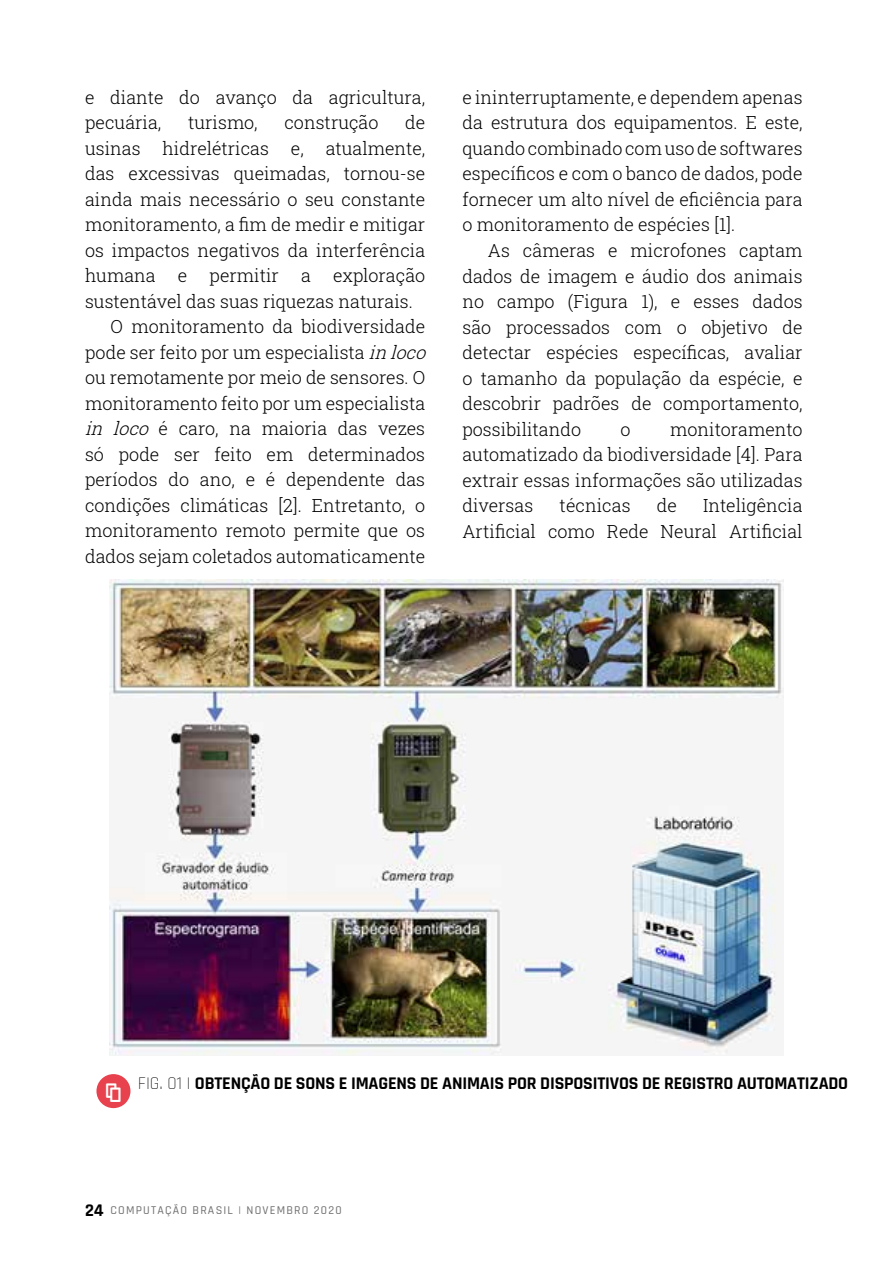
<style>
.page{position:relative;width:893px;height:1263px;background:#fff}
.page>*{position:absolute;margin:0;border:0;box-sizing:border-box;transform-origin:0 0}
.t1{font:41.25px "Entypo";color:#fff}
.t2{font:300 18px/25.5px "Roboto Slab";color:#000;text-align:justify}
.t3{font:700 18px "Rajdhani";letter-spacing:-.01em;color:#000}
.t4{font:500 12px "Rajdhani";letter-spacing:.1em;color:#706f6f}
.s1{font-style:italic}
.s2{font-weight:300}
.s3{font-weight:700;font-size:18px;color:#000}
</style>
<div class="page">
<div style="left:96px;top:1074px;width:34px;height:34px;background:#e7424e;border-radius:50%"></div>
<img style="left:110px;top:579px;width:673px;height:477px">
<p class="t2" style="left:85px;top:84px;width:342px">e diante do avanço da agricultura, pecuária,</p>
<p class="t2" style="left:188px;top:110px;width:71px">turismo,</p>
<p class="t2" style="left:284px;top:110px;width:96px">construção</p>
<p class="t2" style="left:405px;top:110px;width:22px">de</p>
<p class="t2" style="left:85px;top:135px;width:342px">usinas hidrelétricas e, atualmente,</p>
<p class="t2" style="left:85px;top:161px;width:342px">das excessivas queimadas, tornou-se</p>
<p class="t2" style="left:85px;top:186px;width:342px">ainda mais necessário o seu constante</p>
<p class="t2" style="left:85px;top:212px;width:342px">monitoramento, a fim de medir e mitigar</p>
<p class="t2" style="left:85px;top:237px;width:342px">os impactos negativos da interferência</p>
<p class="t2" style="left:85px;top:263px;width:342px">humana e permitir a exploração</p>
<p class="t2" style="left:85px;top:288px;width:329px">sustentável das suas riquezas naturais.</p>
<p class="t2" style="left:111px;top:314px;width:316px">O monitoramento da biodiversidade</p>
<p class="t2" style="left:85px;top:339px;width:348px">pode ser feito por um especialista <span class="s1">inloco</span></p>
<p class="t2" style="left:85px;top:365px;width:342px">ou remotamente por meio de sensores. O</p>
<p class="t2" style="left:85px;top:390px;width:342px">monitoramento feito por um especialista</p>
<p class="t2" style="left:85px;top:416px;width:342px"><span class="s1">in loco</span> é caro, na maioria das vezes</p>
<p class="t2" style="left:85px;top:441px;width:342px">só pode ser feito em determinados</p>
<p class="t2" style="left:85px;top:467px;width:342px">períodos do ano, e é dependente das</p>
<p class="t2" style="left:85px;top:492px;width:342px">condições climáticas [2]. Entretanto, o</p>
<p class="t2" style="left:85px;top:518px;width:342px">monitoramento remoto permite que os</p>
<p class="t2" style="left:85px;top:543px;width:342px">dados sejam coletados automaticamente</p>
<p class="t2" style="left:462px;top:84px;width:342px">e ininterruptamente, e dependem apenas da estrutura dos equipamentos. E este, quando combinado com uso de softwares específicos e com o banco de dados, pode fornecer um alto nível de eficiência para o monitoramento de espécies [1].</p>
<p class="t2" style="left:462px;top:237px;width:342px;text-indent:26px">As câmeras e microfones captam dados de imagem e áudio dos animais no campo (Figura 1), e esses dados são processados com o objetivo de detectar espécies específicas, avaliar o tamanho da população da espécie, e descobrir padrões de comportamento, possibilitando</p>
<p class="t2" style="left:462px;top:416px;width:342px;text-indent:208px">monitoramento automatizado da biodiversidade [4]. Para extrair essas informações são utilizadas diversas</p>
<p class="t2" style="left:621px;top:416px;width:12px">o</p>
<p class="t2" style="left:462px;top:492px;width:342px;text-align:right">Inteligência<br>Artificial como Rede Neural Artificial</p>
<p class="t2" style="left:560px;top:492px;width:72px">técnicas</p>
<p class="t2" style="left:657px;top:492px;width:22px">de</p>
<h1 class="t1" style="left:104px;top:1064px;width:20px">n</h1>
<p class="t3" style="left:138px;top:1072px;width:712px"><span class="s2">FIG. 01 |</span> OBTENÇÃO DE SONS E IMAGENS DE ANIMAIS POR DISPOSITIVOS DE REGISTRO AUTOMATIZADO</p>
<p class="t4" style="left:85px;top:1203px;width:258px"><span class="s3">24</span> COMPUTAÇÃO BRASIL | NOVEMBRO 2020</p>
</div>
